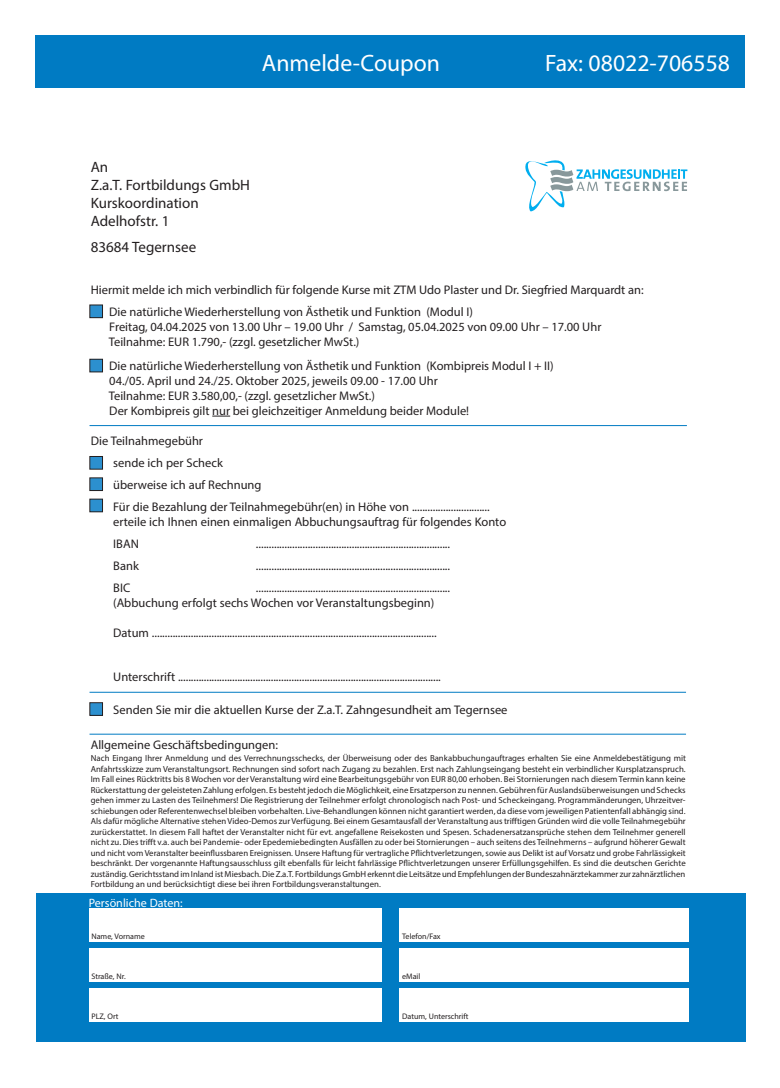
<style>
.page{position:relative;width:780px;height:1088px;background:#fff}
.page>*{position:absolute;margin:0;border:0;box-sizing:border-box;transform-origin:0 0}
.t1{font:23.75px "Myriad Pro";color:#fff}
.t2{font:15px "Myriad Pro";color:#231f20}
.t3{font:12.5px/15px "Myriad Pro";color:#231f20}
.t4{font:12.12px "Myriad Pro";color:#fff}
._24__Fließtext{font:8.75px/10.5px "Myriad Pro";color:#231f20;text-align:justify}
.t5{font:8px "Myriad Pro";color:#231f20}
</style>
<div class="page">
<div style="left:36px;top:893px;width:709px;height:148px;background:#007bc3"></div>
<div style="left:35px;top:35px;width:709px;height:53px;background:#007bc3"></div>
<div style="left:89px;top:908px;width:292px;height:34px;background:#fff"></div>
<div style="left:89px;top:948px;width:292px;height:34px;background:#fff"></div>
<div style="left:89px;top:988px;width:292px;height:34px;background:#fff"></div>
<div style="left:399px;top:908px;width:290px;height:34px;background:#fff"></div>
<div style="left:399px;top:948px;width:290px;height:34px;background:#fff"></div>
<div style="left:399px;top:988px;width:290px;height:34px;background:#fff"></div>
<svg style="left:212px;top:416px;width:18px;height:1px"></svg>
<div style="left:90px;top:305px;width:12px;height:13px;background:#2c90cf"></div>
<div style="left:89px;top:305px;width:14px;height:13px;border:1px solid #231f20"></div>
<div style="left:90px;top:456px;width:12px;height:13px;background:#2c90cf"></div>
<div style="left:89px;top:456px;width:14px;height:13px;border:1px solid #231f20"></div>
<hr style="left:89px;top:425px;width:598px;height:1px;background:#007bc3">
<div style="left:90px;top:478px;width:12px;height:12px;background:#2c90cf"></div>
<div style="left:89px;top:477px;width:14px;height:14px;border:1px solid #231f20"></div>
<div style="left:90px;top:499px;width:12px;height:13px;background:#2c90cf"></div>
<div style="left:89px;top:499px;width:14px;height:13px;border:1px solid #231f20"></div>
<hr style="left:89px;top:734px;width:597px;height:1px;background:#007bc3">
<hr style="left:89px;top:692px;width:597px;height:1px;background:#007bc3">
<div style="left:90px;top:703px;width:12px;height:12px;background:#2c90cf"></div>
<div style="left:89px;top:702px;width:14px;height:14px;border:1px solid #231f20"></div>
<svg style="left:525px;top:160px;width:162px;height:51px"></svg>
<div style="left:90px;top:359px;width:12px;height:13px;background:#2c90cf"></div>
<div style="left:89px;top:359px;width:14px;height:13px;border:1px solid #231f20"></div>
<p class="t1" style="left:262px;top:48px;width:179px">Anmelde-Coupon</p>
<p class="t1" style="left:545px;top:48px;width:186px">Fax: 08022-706558</p>
<p class="t2" style="left:91px;top:158px;width:19px">An</p>
<p class="t2" style="left:91px;top:176px;width:161px">Z.a.T. Fortbildungs GmbH</p>
<p class="t2" style="left:91px;top:194px;width:109px">Kurskoordination</p>
<p class="t2" style="left:91px;top:212px;width:80px">Adelhofstr. 1</p>
<p class="t2" style="left:91px;top:238px;width:107px">83684 Tegernsee</p>
<p class="t3" style="left:91px;top:282px;width:554px">Hiermit melde ich mich verbindlich für folgende Kurse mit ZTM Udo Plaster und Dr. Siegfried Marquardt an:</p>
<p class="t3" style="left:109px;top:304px;width:365px">Die natürliche Wiederherstellung von Ästhetik und Funktion (Modul I)</p>
<p class="t3" style="left:109px;top:319px;width:494px">Freitag, 04.04.2025 von 13.00 Uhr – 19.00 Uhr / Samstag, 05.04.2025 von 09.00 Uhr – 17.00 Uhr<br>Teilnahme: EUR 1.790,- (zzgl. gesetzlicher MwSt.)</p>
<p class="t3" style="left:109px;top:358px;width:446px">Die natürliche Wiederherstellung von Ästhetik und Funktion (Kombipreis Modul I + II)</p>
<p class="t3" style="left:109px;top:373px;width:330px">04./05. April und 24./25. Oktober 2025, jeweils 09.00 - 17.00 Uhr<br>Teilnahme: EUR 3.580,00,- (zzgl. gesetzlicher MwSt.)</p>
<p class="t3" style="left:109px;top:403px;width:361px">Der Kombipreis gilt nur bei gleichzeitiger Anmeldung beider Module!</p>
<p class="t3" style="left:91px;top:433px;width:114px">Die Teilnahmegebühr</p>
<p class="t3" style="left:113px;top:455px;width:111px">sende ich per Scheck</p>
<p class="t3" style="left:113px;top:477px;width:150px">überweise ich auf Rechnung</p>
<p class="t3" style="left:113px;top:499px;width:394px">Für die Bezahlung der Teilnahmegebühr(en) in Höhe von .............................. erteile ich Ihnen einen einmaligen Abbuchungsauftrag für folgendes Konto</p>
<p class="t3" style="left:113px;top:536px;width:27px">IBAN</p>
<p class="t3" style="left:256px;top:536px;width:196px">...........................................................................</p>
<p class="t3" style="left:113px;top:558px;width:27px">Bank</p>
<p class="t3" style="left:256px;top:558px;width:196px">...........................................................................</p>
<p class="t3" style="left:113px;top:580px;width:19px">BIC</p>
<p class="t3" style="left:113px;top:580px;width:338px;text-indent:143px">........................................................................... (Abbuchung erfolgt sechs Wochen vor Veranstaltungsbeginn)</p>
<p class="t3" style="left:113px;top:625px;width:325px">Datum ..............................................................................................................</p>
<p class="t3" style="left:113px;top:669px;width:329px">Unterschrift ......................................................................................................</p>
<p class="t3" style="left:113px;top:702px;width:396px">Senden Sie mir die aktuellen Kurse der Z.a.T. Zahngesundheit am Tegernsee</p>
<p class="t3" style="left:91px;top:737px;width:189px">Allgemeine Geschäftsbedingungen:</p>
<p class="_24__Fließtext" style="left:91px;top:753px;width:596px">Nach Eingang Ihrer Anmeldung und des Verrechnungsschecks, der Überweisung oder des Bankabbuchungauftrages erhalten Sie eine Anmeldebestätigung mit Anfahrtsskizze zum Veranstaltungsort. Rechnungen sind sofort nach Zugang zu bezahlen. Erst nach Zahlungseingang besteht ein verbindlicher Kursplatzanspruch.<br>Im Fall eines Rücktritts bis 8 Wochen vor der Veranstaltung wird eine Bearbeitungsgebühr von EUR 80,00 erhoben. Bei Stornierungen nach diesem Termin kann keine Rückerstattung der geleisteten Zahlung erfolgen. Es besteht jedoch die Möglichkeit, eine Ersatzperson zu nennen. Gebühren für Auslandsüberweisungen und Schecks gehen immer zu Lasten des Teilnehmers! Die Registrierung der Teilnehmer erfolgt chronologisch nach Post- und Scheckeingang. Programmänderungen, Uhrzeitver&shy;schiebungen oder Referentenwechsel bleiben vorbehalten. Live-Behandlungen können nicht garantiert werden, da diese vom jeweiligen Patientenfall abhängig sind.<br>Als dafür mögliche Alternative stehen Video-Demos zur Verfügung. Bei einem Gesamtausfall der Veranstaltung aus trifftigen Gründen wird die volle Teilnahmegebühr zurückerstattet. In diesem Fall haftet der Veranstalter nicht für evt. angefallene Reisekosten und Spesen. Schadenersatzansprüche stehen dem Teilnehmer generell nicht zu. Dies trifft v.a. auch bei Pandemie- oder Epedemiebedingten Ausfällen zu oder bei Stornierungen – auch seitens des Teilnehmerns – aufgrund höherer Gewalt und nicht vom Veranstalter beeinflussbaren Ereignissen. Unsere Haftung für vertragliche Pflichtverletzungen, sowie aus Delikt ist auf Vorsatz und grobe Fahrlässigkeit beschränkt. Der vorgenannte Haftungsausschluss gilt ebenfalls für leicht fahrlässige Pflichtverletzungen unserer Erfüllungsgehilfen. Es sind die deutschen Gerichte zuständig. Gerichtsstand im Inland ist Miesbach. Die Z.a.T. Fortbildungs GmbH erkennt die Leitsätze und Empfehlungen der Bundeszahnärztekammer zur zahnärztlichen Fortbildung an und berücksichtigt diese bei ihren Fortbildungsveranstaltungen.</p>
<p class="t4" style="left:89px;top:895px;width:95px">Persönliche Daten:</p>
<p class="t5" style="left:91px;top:931px;width:55px">Name, Vorname</p>
<p class="t5" style="left:91px;top:971px;width:36px">Straße, Nr.</p>
<p class="t5" style="left:91px;top:1011px;width:29px">PLZ, Ort</p>
<p class="t5" style="left:402px;top:932px;width:40px">Telefon/Fax</p>
<p class="t5" style="left:402px;top:971px;width:20px">eMail</p>
<p class="t5" style="left:402px;top:1011px;width:68px">Datum, Unterschrift</p>
</div>
